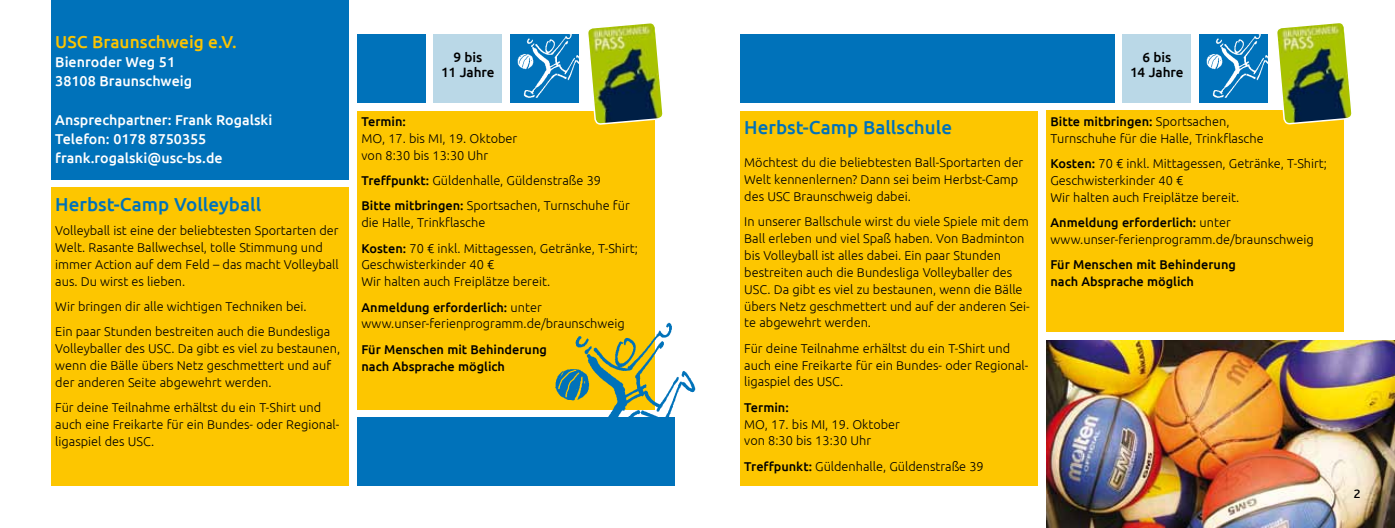
<style>
.page{position:relative;width:1395px;height:528px;background:#fff}
.page>*{position:absolute;margin:0;border:0;box-sizing:border-box;transform-origin:0 0}
.t1{font:500 18.75px "Ubuntu";color:#0072ba}
.t2{font:500 17.25px "Ubuntu";color:#fcc400}
.t3{font:500 14.25px/19.2px "Ubuntu";color:#fff}
.t4{font:500 13.5px/15px "Ubuntu";letter-spacing:-.005em;color:#000;text-align:center}
.t5{font:300 12.75px/16.8px "Ubuntu";color:#000}
.t6{font:500 12.75px/16.8px "Ubuntu";color:#000}
.t7{font:500 12.75px "Bliss 2";color:#000}
.s1{font-weight:500}
</style>
<div class="page">
<img style="left:1046px;top:340px;width:349px;height:187px">
<div style="left:740px;top:111px;width:297px;height:374px;background:#fdc600"></div>
<div style="left:1046px;top:111px;width:298px;height:221px;background:#fdc600"></div>
<img style="left:1276px;top:23px;width:76px;height:101px">
<div style="left:1199px;top:34px;width:68px;height:68px;background:#0072ba"></div>
<img style="left:1206px;top:34px;width:61px;height:64px">
<div style="left:1123px;top:34px;width:68px;height:68px;background:#bad8e7"></div>
<div style="left:1046px;top:34px;width:68px;height:68px;background:#0072ba"></div>
<div style="left:51px;top:187px;width:298px;height:298px;background:#fdc600"></div>
<div style="left:51px;top:0;width:298px;height:179px;background:#0072ba"></div>
<div style="left:357px;top:111px;width:298px;height:297px;background:#fdc600"></div>
<img style="left:588px;top:23px;width:75px;height:101px">
<div style="left:510px;top:34px;width:68px;height:68px;background:#0072ba"></div>
<img style="left:517px;top:34px;width:61px;height:64px">
<div style="left:434px;top:34px;width:68px;height:68px;background:#bad8e7"></div>
<div style="left:357px;top:34px;width:68px;height:68px;background:#0072ba"></div>
<img style="left:553px;top:322px;width:143px;height:143px">
<div style="left:740px;top:34px;width:317px;height:68px;background:#0072ba"></div>
<div style="left:357px;top:417px;width:317px;height:68px;background:#0072ba"></div>
<h2 class="t2" style="left:55px;top:31px;width:183px">USC Braunschweig e.V.</h2>
<p class="t3" style="left:55px;top:52px;width:138px">Bienroder Weg 51<br>38108 Braunschweig</p>
<p class="t3" style="left:55px;top:109px;width:219px">Ansprechpartner: Frank Rogalski<br>Telefon: 0178 8750355 frank.rogalski@usc-bs.de</p>
<h1 class="t1" style="left:55px;top:192px;width:207px">Herbst-Camp Volleyball</h1>
<p class="t5" style="left:55px;top:221px;width:285px">Volleyball ist eine der beliebtesten Sportarten der Welt. Rasante Ballwechsel, tolle Stimmung und immer Action auf dem Feld – das macht Volleyball aus. Du wirst es lieben.</p>
<p class="t5" style="left:55px;top:293px;width:277px;line-height:25.3px">Wir bringen dir alle wichtigen Techniken bei.<br>Ein paar Stunden bestreiten auch die Bundesliga</p>
<p class="t5" style="left:55px;top:339px;width:286px">Volleyballer des USC. Da gibt es viel zu bestaunen, wenn die Bälle übers Netz geschmettert und auf der anderen Seite abgewehrt werden.</p>
<p class="t5" style="left:55px;top:398px;width:286px">Für deine Teilnahme erhältst du ein T-Shirt und auch eine Freikarte für ein Bundes- oder Regional&shy;ligaspiel des USC.</p>
<p class="t4" style="left:441px;top:49px;width:55px">9 bis<br>11 Jahre</p>
<p class="t6" style="left:361px;top:112px;width:46px">Termin:</p>
<p class="t5" style="left:361px;top:129px;width:157px">MO, 17. bis MI, 19. Oktober von 8:30 bis 13:30 Uhr</p>
<p class="t5" style="left:361px;top:167px;width:270px;line-height:25.3px"><span class="s1">Treffpunkt:</span> Güldenhalle, Güldenstraße 39<br><span class="s1">Bitte mitbringen:</span> Sportsachen, Turnschuhe für</p>
<p class="t5" style="left:361px;top:209px;width:278px;line-height:25.3px">die Halle, Trinkflasche<br><span class="s1">Kosten:</span> 70 € inkl. Mittagessen, Getränke, T-Shirt;</p>
<p class="t5" style="left:361px;top:256px;width:190px">Geschwisterkinder 40 €<br>Wir halten auch Freiplätze bereit.</p>
<p class="t5" style="left:361px;top:298px;width:265px"><span class="s1">Anmeldung erforderlich:</span> unter www.unser-ferienprogramm.de/braunschweig</p>
<p class="t6" style="left:361px;top:340px;width:187px">Für Menschen mit Behinderung nach Absprache möglich</p>
<h1 class="t1" style="left:744px;top:115px;width:209px">Herbst-Camp Ballschule</h1>
<p class="t5" style="left:744px;top:154px;width:281px">Möchtest du die beliebtesten Ball-Sportarten der<br>Welt kennenlernen? Dann sei beim Herbst-Camp des USC Braunschweig dabei.</p>
<p class="t5" style="left:744px;top:213px;width:287px">In unserer Ballschule wirst du viele Spiele mit dem Ball erleben und viel Spaß haben. Von Badminton bis Volleyball ist alles dabei. Ein paar Stunden bestreiten auch die Bundesliga Volleyballer des USC. Da gibt es viel zu bestaunen, wenn die Bälle übers Netz geschmettert und auf der anderen Sei&shy;te abgewehrt werden.</p>
<p class="t5" style="left:744px;top:339px;width:286px">Für deine Teilnahme erhältst du ein T-Shirt und auch eine Freikarte für ein Bundes- oder Regional&shy;ligaspiel des USC.</p>
<p class="t6" style="left:744px;top:398px;width:46px">Termin:</p>
<p class="t5" style="left:744px;top:415px;width:157px">MO, 17. bis MI, 19. Oktober von 8:30 bis 13:30 Uhr</p>
<p class="t5" style="left:744px;top:457px;width:241px"><span class="s1">Treffpunkt:</span> Güldenhalle, Güldenstraße 39</p>
<p class="t4" style="left:1130px;top:49px;width:55px">6 bis<br>14 Jahre</p>
<p class="t5" style="left:1050px;top:112px;width:215px"><span class="s1">Bitte mitbringen:</span> Sportsachen,<br>Turnschuhe für die Halle, Trinkflasche</p>
<p class="t5" style="left:1050px;top:154px;width:278px"><span class="s1">Kosten:</span> 70 € inkl. Mittagessen, Getränke, T-Shirt;<br>Geschwisterkinder 40 €<br>Wir halten auch Freiplätze bereit.</p>
<p class="t5" style="left:1050px;top:213px;width:265px"><span class="s1">Anmeldung erforderlich:</span> unter www.unser-ferienprogramm.de/braunschweig</p>
<p class="t6" style="left:1050px;top:255px;width:187px">Für Menschen mit Behinderung nach Absprache möglich</p>
<p class="t7" style="left:1354px;top:486px;width:8px">2</p>
</div>
